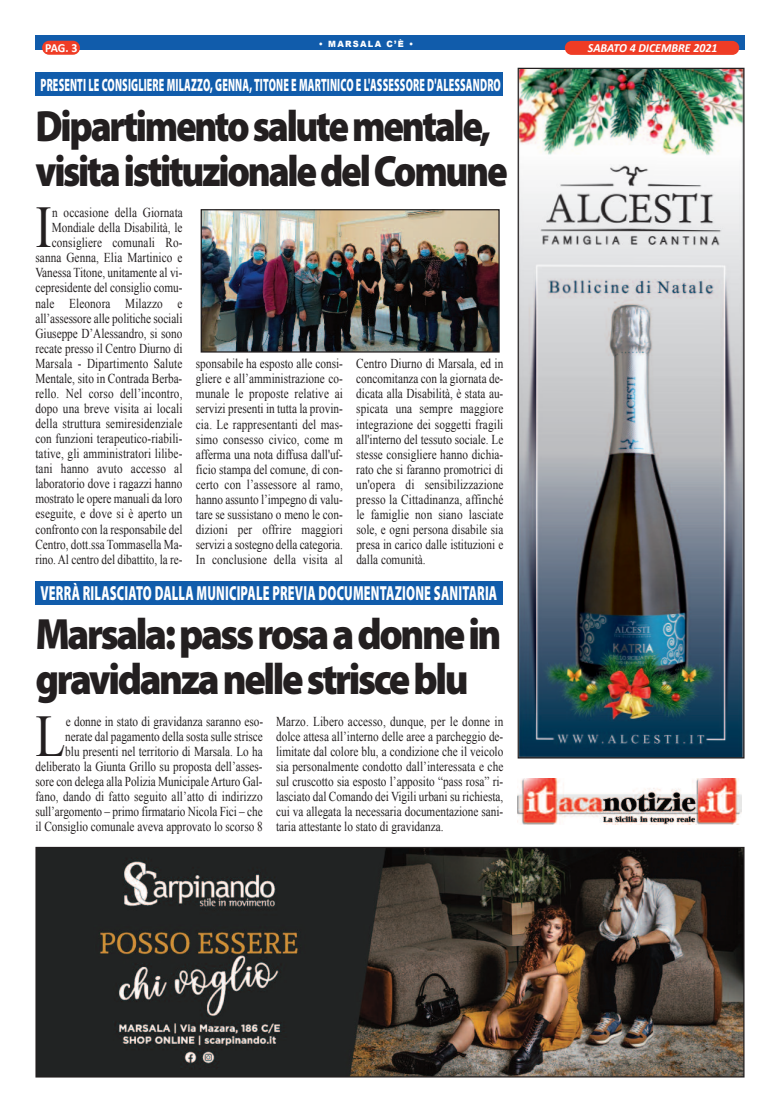
<style>
.page{position:relative;width:780px;height:1113px;background:#fff}
.page>*{position:absolute;margin:0;border:0;box-sizing:border-box;transform-origin:0 0}
.t1{font:59px "Times New Roman";color:#231f20;scale:.83 1}
.t2{font:900 44px/45.1px "Myriad Pro";letter-spacing:-.06em;color:#231f20;scale:.88 1}
.t3{font:900 44px/45.1px "Myriad Pro";letter-spacing:-.06em;color:#231f20;scale:.91 1}
.t4{font:900 20.38px "Myriad Pro";letter-spacing:.015em;color:#fff;scale:.6 1}
.t5{font:900 17.88px "Myriad Pro";letter-spacing:.015em;color:#fff;scale:.56 1}
.t6{font:13.62px/15px "Times New Roman";color:#231f20;text-align:justify;scale:.83 1}
.t7{font:italic 700 12.38px "Calibri";color:#fff;scale:.96 1}
.t8{font:700 12.38px "Calibri";color:#fff;scale:.96 1}
.t9{font:900 8.62px "Arial";letter-spacing:.15em;color:#fff;scale:.96 1}
</style>
<div class="page">
<div style="left:35px;top:35px;width:709px;height:14px;background:#115cab"></div>
<div style="left:42px;top:41px;width:38px;height:14px;background:#ef3c25;border-radius:7px"></div>
<div style="left:564px;top:41px;width:175px;height:14px;background:#ef3c25;border-radius:7px"></div>
<img style="left:37px;top:849px;width:705px;height:226px">
<div style="left:35px;top:847px;width:709px;height:230px;border:1px solid #231f20"></div>
<div style="left:35px;top:581px;width:468px;height:24px;background:#115cab"></div>
<div style="left:35px;top:73px;width:468px;height:23px;background:#115cab"></div>
<img style="left:203px;top:211px;width:294px;height:139px">
<div style="left:201px;top:209px;width:298px;height:143px;border:1px solid #231f20"></div>
<img style="left:519px;top:70px;width:223px;height:686px">
<div style="left:517px;top:68px;width:227px;height:690px;border:1px solid #231f20"></div>
<img style="left:517px;top:779px;width:224px;height:45px">
<p class="t9" style="left:319px;top:37px;width:100px">• MARSALA C’È •</p>
<p class="t8" style="left:45px;top:43px;width:35px">PAG. 3</p>
<p class="t7" style="left:588px;top:42px;width:136px">SABATO 4 DICEMBRE 2021</p>
<h3 class="t5" style="left:40px;top:78px;width:823px">PRESENTI LE CONSIGLIERE MILAZZO, GENNA, TITONE E MARTINICO E L'ASSESSORE D'ALESSANDRO</h3>
<h2 class="t2" style="left:35px;top:107px;width:538px">Dipartimentosalutementale, visitaistituzionaledelComune</h2>
<p class="t6" style="left:35px;top:205px;width:179px;text-align:right">n occasione della Giornata<br>Mondiale della Disabilità, le consigliere comunali Ro&shy;sanna Genna, Elia Martinico e<br>Vanessa Titone, unitamente al vi&shy;cepresidente del consiglio comu&shy;nale Eleonora Milazzo e all’assessore alle politiche sociali<br>Giuseppe D’Alessandro, si sono recate presso il Centro Diurno di<br>Marsala - Dipartimento Salute<br>Mentale, sito in Contrada Berba&shy;rello. Nel corso dell’incontro, dopo una breve visita ai locali della struttura semiresidenziale con funzioni terapeutico-riabili&shy;tative, gli amministratori lilibe&shy;tani hanno avuto accesso al laboratorio dove i ragazzi hanno mostrato le opere manuali da loro eseguite, e dove si è aperto un confronto con la responsabile del<br>Centro, dott.ssa Tommasella Ma&shy;rino. Al centro del dibattito, la re-</p>
<h1 class="t1" style="left:35px;top:195px;width:21px">I</h1>
<p class="t6" style="left:196px;top:356px;width:179px">sponsabile ha esposto alle consi&shy;gliere e all’amministrazione co&shy;munale le proposte relative ai servizi presenti in tutta la provin&shy;cia. Le rappresentanti del mas&shy;simo consesso civico, come m afferma una nota diffusa dall'uf&shy;ficio stampa del comune, di con&shy;certo con l’assessore al ramo, hanno assunto l’impegno di valu&shy;tare se sussistano o meno le con&shy;dizioni per offrire maggiori servizi a sostegno della categoria.<br>In conclusione della visita al</p>
<p class="t6" style="left:356px;top:356px;width:179px">Centro Diurno di Marsala, ed in concomitanza con la giornata de&shy;dicata alla Disabilità, è stata au&shy;spicata una sempre maggiore integrazione dei soggetti fragili all'interno del tessuto sociale. Le stesse consigliere hanno dichia&shy;rato che si faranno promotrici di un'opera di sensibilizzazione presso la Cittadinanza, affinché le famiglie non siano lasciate sole, e ogni persona disabile sia presa in carico dalle istituzioni e dalla comunità.</p>
<h3 class="t4" style="left:40px;top:586px;width:762px">VERRÀ RILASCIATO DALLA MUNICIPALE PREVIA DOCUMENTAZIONE SANITARIA</h3>
<h2 class="t3" style="left:35px;top:615px;width:513px">Marsala:passrosaadonnein gravidanzanellestrisceblu</h2>
<p class="t6" style="left:35px;top:714px;width:276px;text-align:right">e donne in stato di gravidanza saranno eso&shy;nerate dal pagamento della sosta sulle strisce<br>blu presenti nel territorio di Marsala. Lo ha deliberato la Giunta Grillo su proposta dell’asses&shy;sore con delega alla Polizia Municipale Arturo Gal&shy;fano, dando di fatto seguito all’atto di indirizzo sull’argomento – primo firmatario Nicola Fici – che il Consiglio comunale aveva approvato lo scorso 8</p>
<p class="t6" style="left:276px;top:714px;width:275px">Marzo. Libero accesso, dunque, per le donne in dolce attesa all’interno delle aree a parcheggio de&shy;limitate dal colore blu, a condizione che il veicolo sia personalmente condotto dall’interessata e che sul cruscotto sia esposto l’apposito “pass rosa” ri&shy;lasciato dal Comando dei Vigili urbani su richiesta, cui va allegata la necessaria documentazione sani&shy;taria attestante lo stato di gravidanza.</p>
<h1 class="t1" style="left:35px;top:703px;width:38px">L</h1>
</div>
